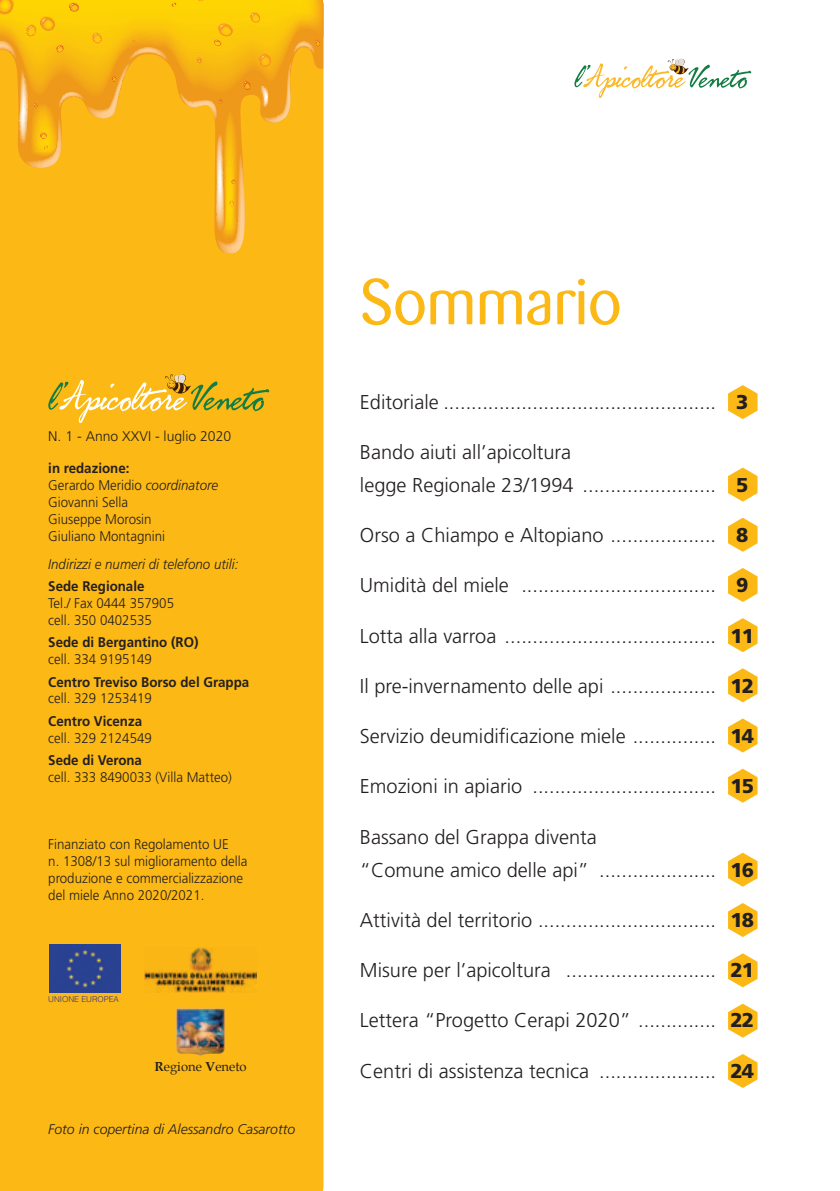
<style>
.page{position:relative;width:840px;height:1191px;background:#fff}
.page>*{position:absolute;margin:0;border:0;box-sizing:border-box;transform-origin:0 0}
.t1{font:64px "Barmeno";color:#fcb814}
.t2{font:300 20px/33.2px "Frutiger";color:#231f20}
.t3{font:300 14px/16.8px "Frutiger";color:#231f20;scale:.95 1}
.t4{font:700 14px "Frutiger";color:#231f20;scale:.95 1}
.t5{font:italic 300 14px "Frutiger";color:#231f20}
.t6{font:italic 300 14px "Frutiger";color:#231f20;scale:.95 1}
.t7{font:300 14px "Frutiger";color:#231f20}
.t8{font:13px "Palatino";color:#231f20}
.t9{font:300 8px "Helvetica";color:#2e3092}
.s1{font-weight:700}
.s2{font-style:italic}
.s3{font-weight:900}
</style>
<div class="page">
<svg style="left:574px;top:59px;width:176px;height:39px"></svg>
<div style="left:0;top:254px;width:323px;height:937px;background:#fcb814"></div>
<img style="left:49px;top:944px;width:71px;height:48px">
<svg style="left:140px;top:944px;width:120px;height:51px"></svg>
<img style="left:145px;top:947px;width:111px;height:45px">
<img style="left:176px;top:1008px;width:49px;height:48px">
<svg style="left:0;top:0;width:323px;height:254px;background:#f9b717"></svg>
<svg style="left:48px;top:374px;width:221px;height:49px;background:#eab82d"></svg>
<svg style="left:728px;top:385px;width:29px;height:34px"></svg>
<svg style="left:728px;top:568px;width:29px;height:34px"></svg>
<svg style="left:728px;top:518px;width:29px;height:34px"></svg>
<svg style="left:728px;top:467px;width:29px;height:34px"></svg>
<svg style="left:728px;top:668px;width:29px;height:34px"></svg>
<svg style="left:728px;top:618px;width:29px;height:34px"></svg>
<svg style="left:728px;top:768px;width:29px;height:34px"></svg>
<svg style="left:728px;top:718px;width:29px;height:34px"></svg>
<svg style="left:728px;top:852px;width:29px;height:34px"></svg>
<svg style="left:728px;top:903px;width:29px;height:34px"></svg>
<svg style="left:728px;top:953px;width:29px;height:34px"></svg>
<svg style="left:728px;top:1003px;width:29px;height:34px"></svg>
<svg style="left:728px;top:1054px;width:29px;height:34px"></svg>
<p class="t7" style="left:48px;top:428px;width:184px">N. 1 - Anno XXVI - luglio 2020</p>
<p class="t3" style="left:48px;top:460px;width:180px"><span class="s1">in redazione:<br></span>Gerardo Meridio <span class="s2">coordinatore<br></span>Giovanni Sella<br>Giuseppe Morosin<br>Giuliano Montagnini</p>
<p class="t6" style="left:48px;top:556px;width:201px">Indirizzi e numeri di telefono utili:</p>
<p class="t4" style="left:48px;top:578px;width:103px">Sede Regionale</p>
<p class="t3" style="left:48px;top:594px;width:134px">Tel./ Fax 0444 357905 cell. 350 0402535</p>
<p class="t4" style="left:48px;top:634px;width:159px">Sede di Bergantino (RO)</p>
<p class="t3" style="left:48px;top:651px;width:110px">cell. 334 9195149</p>
<p class="t4" style="left:48px;top:673px;width:213px">Centro Treviso Borso del Grappa</p>
<p class="t3" style="left:48px;top:690px;width:110px">cell. 329 1253419</p>
<p class="t4" style="left:48px;top:712px;width:100px">Centro Vicenza</p>
<p class="t3" style="left:48px;top:729px;width:110px">cell. 329 2124549</p>
<p class="t4" style="left:48px;top:752px;width:100px">Sede di Verona</p>
<p class="t3" style="left:48px;top:768px;width:195px">cell. 333 8490033 (Villa Matteo)</p>
<p class="t3" style="left:48px;top:836px;width:211px">Finanziato con Regolamento UE<br>n. 1308/13 sul miglioramento della produzione e commercializzazione del miele Anno 2020/2021.</p>
<p class="t9" style="left:48px;top:994px;width:72px">UNIONE EUROPEA</p>
<p class="t8" style="left:154px;top:1056px;width:94px"><span class="s1">R</span>egione <span class="s1">V</span>eneto</p>
<p class="t5" style="left:48px;top:1121px;width:248px">Foto in copertina di Alessandro Casarotto</p>
<h1 class="t1" style="left:360px;top:265px;width:263px">Sommario</h1>
<p class="t2" style="left:360px;top:385px;width:390px">Editoriale ................................................. <span class="s3">3</span></p>
<p class="t2" style="left:360px;top:435px;width:390px">Bando aiuti all’apicoltura<br>legge Regionale 23/1994 ........................ <span class="s3">5</span></p>
<p class="t2" style="left:360px;top:519px;width:390px">Orso a Chiampo e Altopiano ................... <span class="s3">8</span></p>
<p class="t2" style="left:360px;top:569px;width:390px">Umidità del miele ................................... <span class="s3">9</span></p>
<p class="t2" style="left:360px;top:619px;width:395px">Lotta alla varroa ...................................... <span class="s3">11</span></p>
<p class="t2" style="left:360px;top:669px;width:395px">Il pre-invernamento delle api ................... <span class="s3">12</span></p>
<p class="t2" style="left:360px;top:719px;width:395px">Servizio deumidificazione miele ............... <span class="s3">14</span></p>
<p class="t2" style="left:360px;top:770px;width:395px">Emozioni in apiario ................................. <span class="s3">15</span></p>
<p class="t2" style="left:360px;top:820px;width:395px">Bassano del Grappa diventa<br>“Comune amico delle api” ..................... <span class="s3">16</span></p>
<p class="t2" style="left:360px;top:903px;width:395px">Attività del territorio ................................ <span class="s3">18</span></p>
<p class="t2" style="left:360px;top:953px;width:395px">Misure per l’apicoltura ........................... <span class="s3">21</span></p>
<p class="t2" style="left:360px;top:1003px;width:395px">Lettera “Progetto Cerapi 2020” .............. <span class="s3">22</span></p>
<p class="t2" style="left:360px;top:1054px;width:395px">Centri di assistenza tecnica ..................... <span class="s3">24</span></p>
</div>
